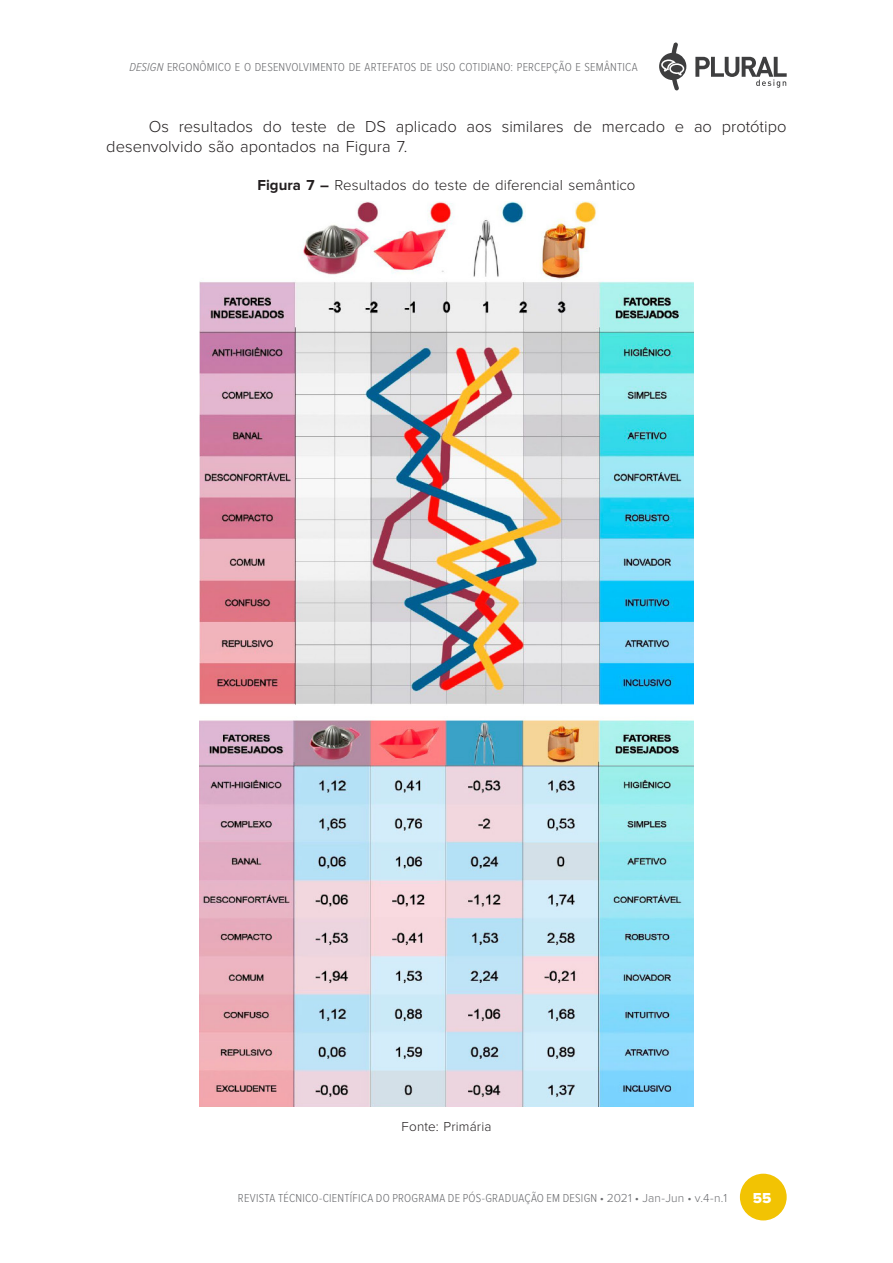
<style>
.page{position:relative;width:893px;height:1263px;background:#fff}
.page>*{position:absolute;margin:0;border:0;box-sizing:border-box;transform-origin:0 0}
._01_corpo_de_texto{font:300 16.5px/19.8px "Proxima Nova";color:#231f20}
._06_legenda_cima{font:300 15px "Proxima Nova";letter-spacing:.005em;color:#231f20}
.t1{font:15px "Proxima Nova Extrabld";color:#fff}
._07_fonte_abaixo{font:300 13.5px "Proxima Nova";letter-spacing:.01em;color:#231f20}
.t2{font:300 12px "Proxima Nova Cond";letter-spacing:.02em;color:#6c6d70}
.s1{font-style:italic}
.s2{font-weight:700}
.s3{font-family:"Proxima Nova"}
</style>
<div class="page">
<div style="left:740px;top:1174px;width:47px;height:46px;background:#f2c303;border-radius:50%"></div>
<svg style="left:695px;top:57px;width:92px;height:31px"></svg>
<svg style="left:659px;top:42px;width:27px;height:48px"></svg>
<img style="left:200px;top:201px;width:493px;height:905px">
<p class="t2" style="left:129px;top:62px;width:510px"><span class="s1">DESIGN</span> ERGONÔMICO E O DESENVOLVIMENTO DE ARTEFATOS DE USO COTIDIANO: PERCEPÇÃO E SEMÂNTICA</p>
<p class="_01_corpo_de_texto" style="left:106px;top:117px;width:682px;text-indent:43px">Os resultados do teste de DS aplicado aos similares de mercado e ao protótipo desenvolvido são apontados na Figura 7.</p>
<p class="_06_legenda_cima" style="left:257px;top:178px;width:380px"><span class="s2">Figura 7 –</span> Resultados do teste de diferencial semântico</p>
<p class="_07_fonte_abaixo" style="left:402px;top:1120px;width:91px">Fonte: Primária</p>
<p class="t2" style="left:238px;top:1192px;width:491px">REVISTA TÉCNICO-CIENTÍFICA DO PROGRAMA DE PÓS-GRADUAÇÃO EM DESIGN • <span class="s3">2021 • Jan-Jun • v.4-n.1</span></p>
<p class="t1" style="left:753px;top:1191px;width:20px">55</p>
</div>
